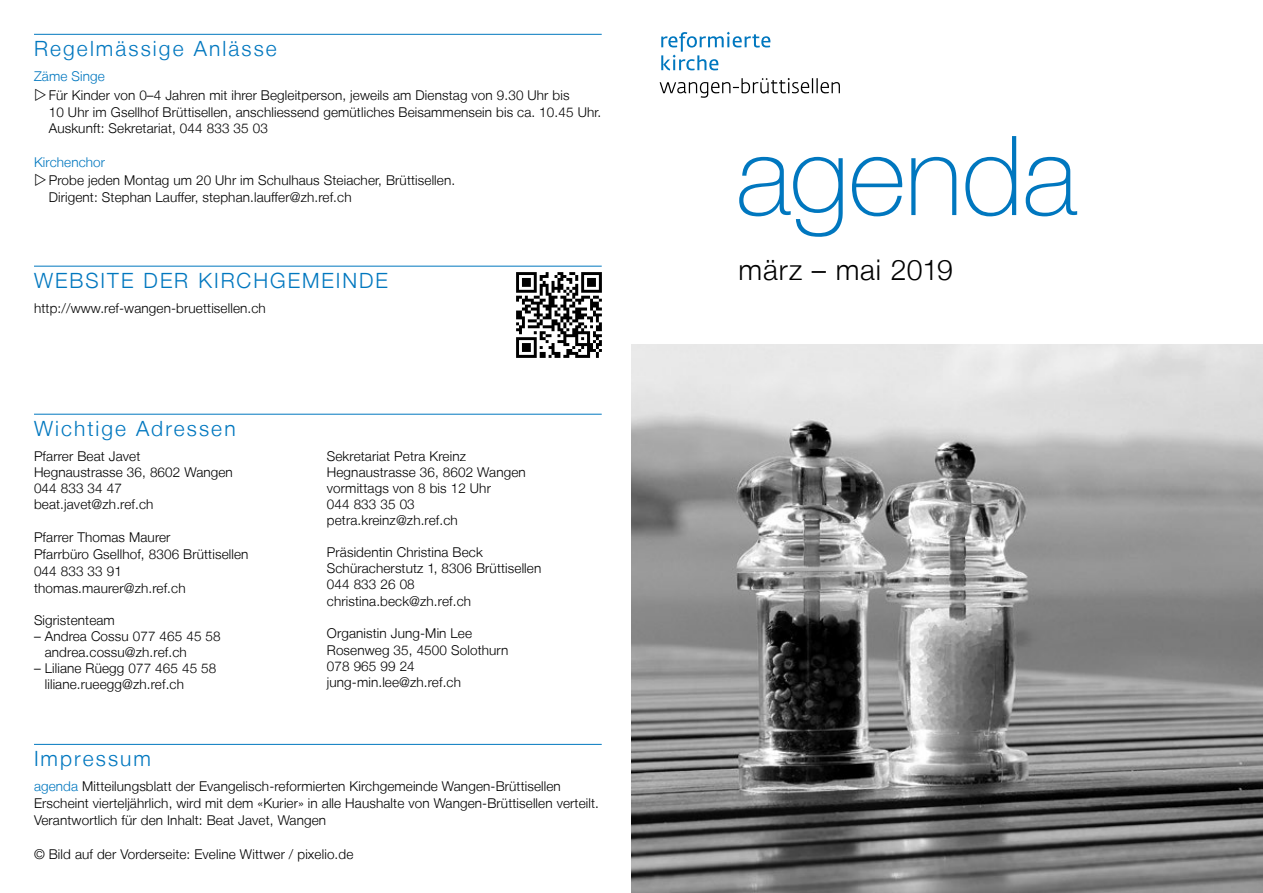
<style>
.page{position:relative;width:1263px;height:893px;background:#fff}
.page>*{position:absolute;margin:0;border:0;box-sizing:border-box;transform-origin:0 0}
.t1{font:100 110.7px "Helvetica Neue LT";letter-spacing:-.005em;color:#0077bf}
.t2{font:300 28.5px "Helvetica Neue LT";letter-spacing:.03em;color:#000}
.t3{font:300 21px "Helvetica Neue LT";letter-spacing:.1em;color:#0077bf}
.t4{font:300 13.5px/16px "Helvetica Neue LT";letter-spacing:.01em;color:#000}
.t5{font:300 13.5px "Helvetica Neue LT";letter-spacing:.01em;color:#0077bf}
.s1{color:#0077bf}
</style>
<div class="page">
<svg style="left:661px;top:32px;width:109px;height:38px"></svg>
<svg style="left:660px;top:78px;width:180px;height:20px"></svg>
<hr style="left:34px;top:34px;width:568px;height:1px;background:#0077bf">
<hr style="left:34px;top:266px;width:568px;height:1px;background:#0077bf">
<img style="left:517px;top:273px;width:85px;height:85px">
<hr style="left:34px;top:744px;width:568px;height:1px;background:#0077bf">
<hr style="left:34px;top:414px;width:568px;height:1px;background:#0077bf">
<img style="left:631px;top:344px;width:632px;height:549px">
<h3 class="t3" style="left:34px;top:36px;width:244px">Regelmässige Anlässe</h3>
<p class="t5" style="left:34px;top:68px;width:72px">Zäme Singe</p>
<p class="t4" style="left:49px;top:86px;width:554px;line-height:16.8px">Für Kinder von 0–4 Jahren mit ihrer Begleitperson, jeweils am Dienstag von 9.30 Uhr bis<br>10 Uhr im Gsellhof Brüttisellen, anschliessend gemütliches Beisammensein bis ca. 10.45 Uhr.<br>Auskunft: Sekretariat, 044 833 35 03</p>
<p class="t5" style="left:34px;top:154px;width:73px">Kirchenchor</p>
<p class="t4" style="left:49px;top:172px;width:408px;line-height:16.8px">Probe jeden Montag um 20 Uhr im Schulhaus Steiacher, Brüttisellen.<br>Dirigent: Stephan Lauffer, stephan.lauffer@zh.ref.ch</p>
<h3 class="t3" style="left:34px;top:268px;width:356px">WEBSITE DER KIRCHGEMEINDE</h3>
<p class="t4" style="left:34px;top:300px;width:233px">http://www.ref-wangen-bruettisellen.ch</p>
<h3 class="t3" style="left:34px;top:416px;width:203px">Wichtige Adressen</h3>
<p class="t4" style="left:34px;top:447px;width:200px">Pfarrer Beat Javet<br>Hegnaustrasse 36, 8602 Wangen<br>044 833 34 47 beat.javet@zh.ref.ch</p>
<p class="t4" style="left:34px;top:528px;width:216px;line-height:16.8px">Pfarrer Thomas Maurer<br>Pfarrbüro Gsellhof, 8306 Brüttisellen<br>044 833 33 91 thomas.maurer@zh.ref.ch</p>
<p class="t4" style="left:34px;top:612px;width:82px">Sigristenteam</p>
<p class="t4" style="left:45px;top:628px;width:177px;text-indent:-11px">– Andrea Cossu 077 465 45 58 andrea.cossu@zh.ref.ch</p>
<p class="t4" style="left:45px;top:660px;width:173px;text-indent:-11px">– Liliane Rüegg 077 465 45 58 liliane.rueegg@zh.ref.ch</p>
<p class="t4" style="left:327px;top:447px;width:200px">Sekretariat Petra Kreinz<br>Hegnaustrasse 36, 8602 Wangen vormittags von 8 bis 12 Uhr<br>044 833 35 03 petra.kreinz@zh.ref.ch</p>
<p class="t4" style="left:327px;top:544px;width:216px">Präsidentin Christina Beck<br>Schüracherstutz 1, 8306 Brüttisellen<br>044 833 26 08 christina.beck@zh.ref.ch</p>
<p class="t4" style="left:327px;top:625px;width:183px">Organistin Jung-Min Lee<br>Rosenweg 35, 4500 Solothurn<br>078 965 99 24 jung-min.lee@zh.ref.ch</p>
<h3 class="t3" style="left:34px;top:746px;width:119px">Impressum</h3>
<p class="t4" style="left:34px;top:778px;width:566px;line-height:16.8px"><span class="s1">agenda</span> Mitteilungsblatt der Evangelisch-reformierten Kirchgemeinde Wangen-Brüttisellen<br>Erscheint vierteljährlich, wird mit dem «Kurier» in alle Haushalte von Wangen-Brüttisellen verteilt.<br>Verantwortlich für den Inhalt: Beat Javet, Wangen</p>
<p class="t4" style="left:34px;top:846px;width:321px">© Bild auf der Vorderseite: Eveline Wittwer / pixelio.de</p>
<h1 class="t1" style="left:736px;top:112px;width:343px">agenda</h1>
<h2 class="t2" style="left:739px;top:252px;width:216px">märz – mai 2019</h2>
</div>
